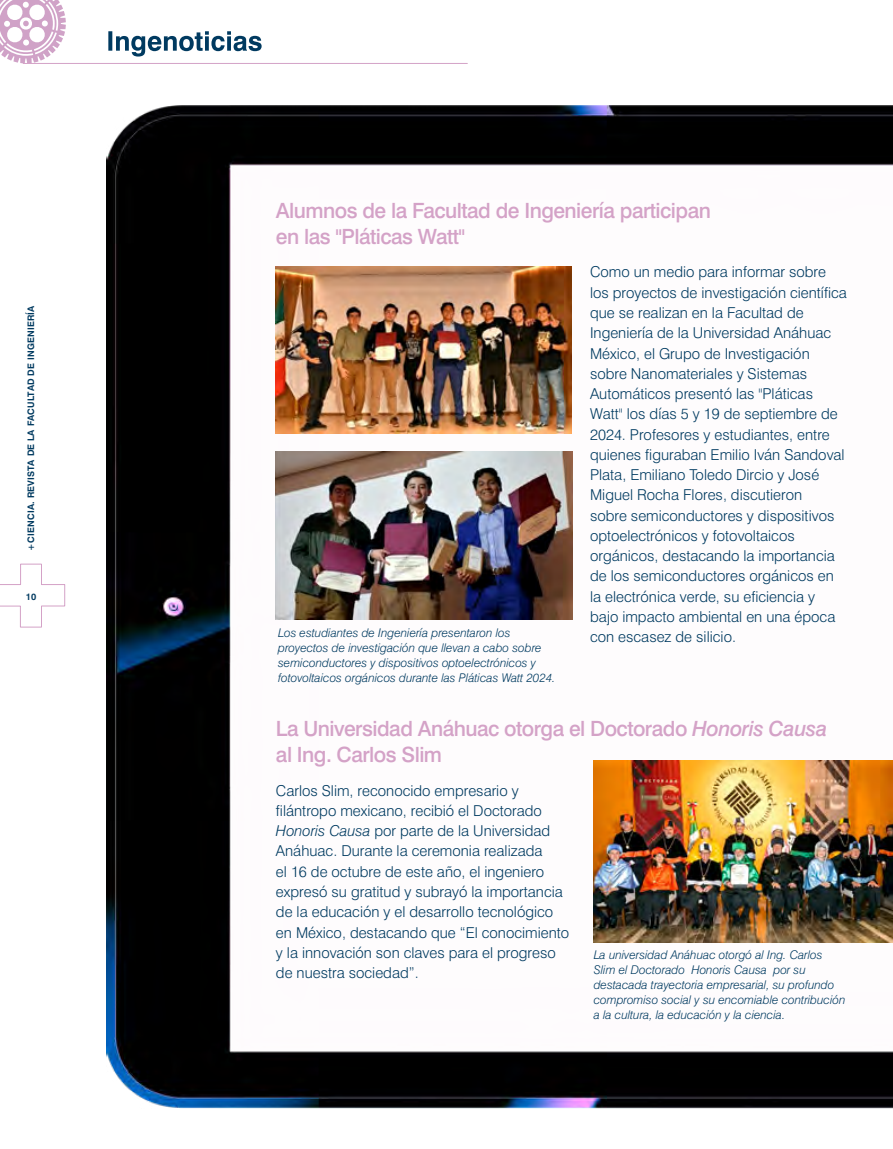
<style>
.page{position:relative;width:893px;height:1149px;background:#fff}
.page>*{position:absolute;margin:0;border:0;box-sizing:border-box;transform-origin:0 0}
.t1{font:500 21px/25.5px "Swiss 721";letter-spacing:-.025em;color:#d4a2c7}
.t2{font:300 15px/20.2px "Swiss 721";color:#003a60}
.t3{font:italic 300 12px/15px "Swiss 721";color:#003a60}
.t4{font:700 9.15px "Swiss 721";color:#003a60}
.t5{font:700 9px "Swiss 721";letter-spacing:.02em;color:#003a60}
.s1{font-style:italic}
</style>
<div class="page">
<svg style="left:0;top:0;width:66px;height:63px"></svg>
<hr style="left:23px;top:63px;width:444px;height:1px;background:#d4a2c7">
<svg style="left:0;top:563px;width:65px;height:64px"></svg>
<img style="left:106px;top:105px;width:787px;height:1002px">
<svg style="left:108px;top:31px;width:154px;height:26px"></svg>
<img style="left:276px;top:266px;width:296px;height:168px">
<img style="left:276px;top:451px;width:296px;height:168px">
<img style="left:594px;top:760px;width:299px;height:182px">
<p class="t5" style="left:26px;top:550px;width:246px;rotate:-90deg">+CIENCIA. REVISTA DE LA FACULTAD DE INGENIERÍA</p>
<p class="t4" style="left:26px;top:590px;width:12px">10</p>
<h1 class="t1" style="left:276px;top:197px;width:436px">Alumnos de la Facultad de Ingeniería participan en las "Pláticas Watt"</h1>
<p class="t3" style="left:278px;top:624px;width:279px">Los estudiantes de Ingeniería presentaron los proyectos de investigación que llevan a cabo sobre semiconductores y dispositivos optoelectrónicos y fotovoltaicos orgánicos durante las Pláticas Watt 2024.</p>
<p class="t2" style="left:590px;top:262px;width:258px">Como un medio para informar sobre los proyectos de investigación científica que se realizan en la Facultad de Ingeniería de la Universidad Anáhuac México, el Grupo de Investigación sobre Nanomateriales y Sistemas Automáticos presentó las "Pláticas Watt" los días 5 y 19 de septiembre de 2024. Profesores y estudiantes, entre quienes figuraban Emilio Iván Sandoval Plata, Emiliano Toledo Dircio y José Miguel Rocha Flores, discutieron<br>sobre semiconductores y dispositivos optoelectrónicos y fotovoltaicos orgánicos, destacando la importancia de los semiconductores orgánicos en la electrónica verde, su eficiencia y bajo impacto ambiental en una época con escasez de silicio.</p>
<h1 class="t1" style="left:276px;top:715px;width:553px">La Universidad Anáhuac otorga el Doctorado <span class="s1">Honoris Causa </span>al Ing. Carlos Slim</h1>
<p class="t2" style="left:276px;top:779px;width:295px">Carlos Slim, reconocido empresario y filántropo mexicano, recibió el Doctorado <span class="s1">Honoris Causa</span> por parte de la Universidad Anáhuac. Durante la ceremonia realizada<br>el 16 de octubre de este año, el ingeniero expresó su gratitud y subrayó la importancia de la educación y el desarrollo tecnológico en México, destacando que “El conocimiento y la innovación son claves para el progreso de nuestra sociedad”.</p>
<p class="t3" style="left:594px;top:946px;width:253px">La universidad Anáhuac otorgó al Ing. Carlos Slim el Doctorado Honoris Causa por su destacada trayectoria empresarial, su profundo compromiso social y su encomiable contribución a la cultura, la educación y la ciencia.</p>
</div>
